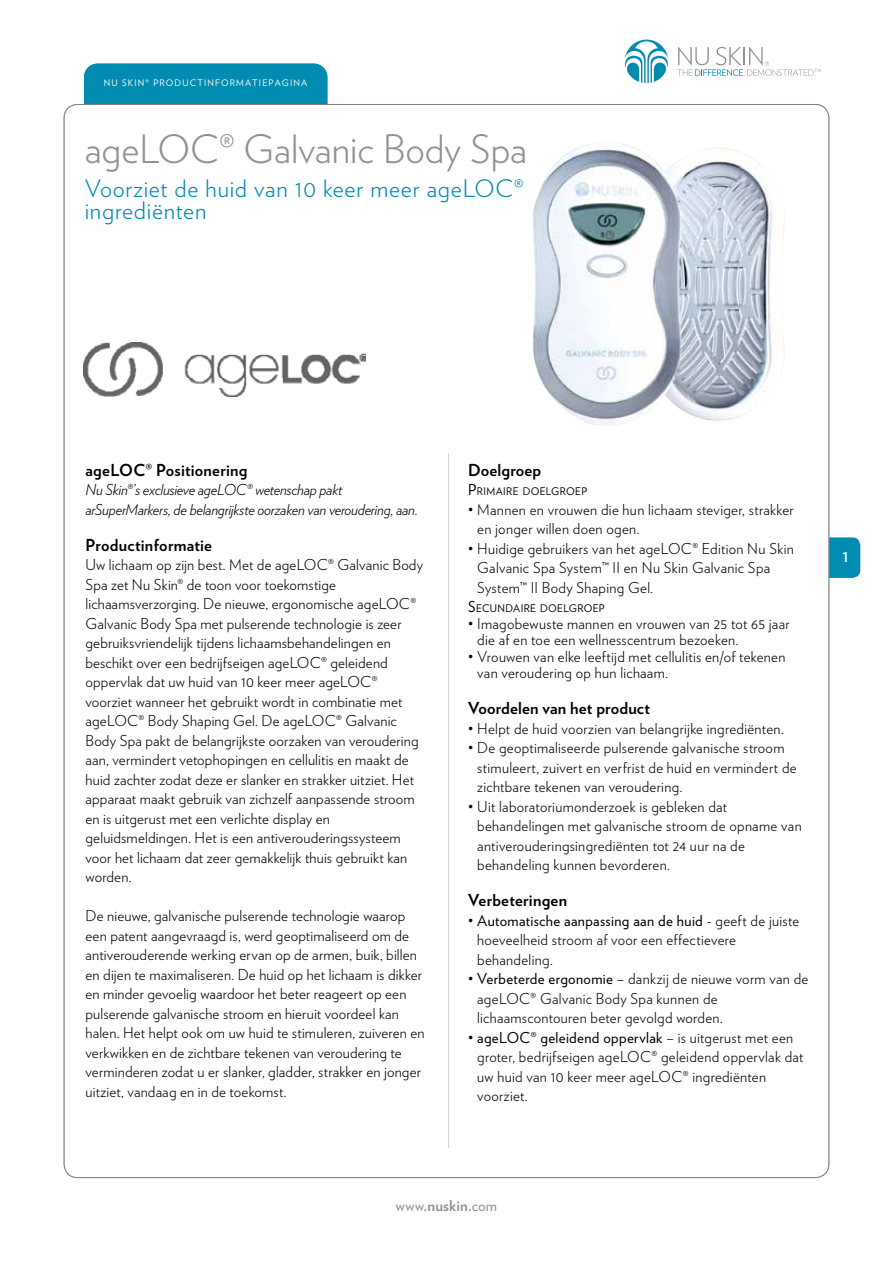
<style>
.page{position:relative;width:893px;height:1263px;background:#fff}
.page>*{position:absolute;margin:0;border:0;box-sizing:border-box;transform-origin:0 0}
.t1{font:300 39px "Verlag";color:#919195}
.t2{font:300 24px/22.5px "Verlag";letter-spacing:.03em;color:#008bb0}
.t3{font:700 16.5px "Verlag";letter-spacing:.01em;color:#000}
.t4{font:300 15px/19.5px "Verlag";letter-spacing:.01em;color:#000}
.t5{font:italic 300 15px/19.5px "Verlag";letter-spacing:-.015em;color:#000}
.t6{font:700 15px "Verlag";letter-spacing:.01em;color:#919195}
.t7{font:700 13.5px "Verlag";color:#fff}
.t8{font:10.5px "Verlag";letter-spacing:.035em;color:#000}
.t9{font:9px "Verlag";letter-spacing:.125em;color:#fff}
.s1{font-size:15px}
.s2{font-weight:400}
</style>
<div class="page">
<div style="left:813px;top:537px;width:47px;height:41px;background:#008bb0;border-radius:8px"></div>
<svg style="left:625px;top:40px;width:43px;height:43px"></svg>
<svg style="left:677px;top:47px;width:144px;height:29px"></svg>
<div style="left:84px;top:64px;width:243px;height:40px;background:#008bb0"></div>
<div style="left:64px;top:104px;width:765px;height:1073px;background:#fff;border-radius:14px"></div>
<hr style="left:448px;top:453px;width:1px;height:695px;background:#d1d3d4">
<img style="left:532px;top:143px;width:253px;height:282px">
<img style="left:83px;top:342px;width:283px;height:54px">
<p class="t9" style="left:104px;top:76px;width:205px">Nu Skin® Productin formatiepagina</p>
<h1 class="t1" style="left:85px;top:120px;width:444px">ageLOC® Galvanic Body Spa</h1>
<h2 class="t2" style="left:85px;top:175px;width:440px">Voorziet de huid van 10 keer meer ageLOC® ingrediënten</h2>
<p class="t3" style="left:86px;top:457px;width:163px">ageLOC® Positionering</p>
<p class="t5" style="left:86px;top:479px;width:334px">Nu Skin®’s exclusieve ageLOC® wetenschap pakt arSuperMarkers, de belangrijkste oorzaken van veroudering, aan.</p>
<p class="t3" style="left:86px;top:532px;width:128px">Productinformatie</p>
<p class="t4" style="left:86px;top:554px;width:339px">Uw lichaam op zijn best. Met de ageLOC® Galvanic Body Spa zet Nu Skin® de toon voor toekomstige lichaamsverzorging. De nieuwe, ergonomische ageLOC® Galvanic Body Spa met pulserende technologie is zeer gebruiksvriendelijk tijdens lichaamsbehandelingen en beschikt over een bedrijfseigen ageLOC® geleidend oppervlak dat uw huid van 10 keer meer ageLOC® voorziet wanneer het gebruikt wordt in combinatie met ageLOC® Body Shaping Gel. De ageLOC® Galvanic Body Spa pakt de belangrijkste oorzaken van veroudering aan, vermindert vetophopingen en cellulitis en maakt de huid zachter zodat deze er slanker en strakker uitziet. Het apparaat maakt gebruik van zichzelf aanpassende stroom en is uitgerust met een verlichte display en geluidsmeldingen. Het is een antiverouderingssysteem voor het lichaam dat zeer gemakkelijk thuis gebruikt kan worden.</p>
<p class="t4" style="left:86px;top:905px;width:341px">De nieuwe, galvanische pulserende technologie waarop een patent aangevraagd is, werd geoptimaliseerd om de antiverouderende werking ervan op de armen, buik, billen en dijen te maximaliseren. De huid op het lichaam is dikker en minder gevoelig waardoor het beter reageert op een pulserende galvanische stroom en hieruit voordeel kan halen. Het helpt ook om uw huid te stimuleren, zuiveren en verkwikken en de zichtbare tekenen van veroudering te verminderen zodat u er slanker, gladder, strakker en jonger uitziet, vandaag en in de toekomst.</p>
<p class="t3" style="left:468px;top:457px;width:75px">Doelgroep</p>
<p class="t8" style="left:468px;top:483px;width:119px"><span class="s1">P</span>RIMAIRE DOELGROEP</p>
<p class="t4" style="left:477px;top:499px;width:318px;text-indent:-9px">• Mannen en vrouwen die hun lichaam steviger, strakker en jonger willen doen ogen.</p>
<p class="t4" style="left:477px;top:538px;width:318px;text-indent:-9px">• Huidige gebruikers van het ageLOC® Edition Nu Skin<br>Galvanic Spa System™ II en Nu Skin Galvanic Spa<br>System™ II Body Shaping Gel.</p>
<p class="t8" style="left:468px;top:600px;width:137px"><span class="s1">S</span>ECUNDAIRE DOELGROEP</p>
<p class="t4" style="left:477px;top:614px;width:314px;line-height:16.5px;text-indent:-9px">• Imagobewuste mannen en vrouwen van 25 tot 65 jaar die af en toe een wellnesscentrum bezoeken.</p>
<p class="t4" style="left:477px;top:647px;width:310px;line-height:16.5px;text-indent:-9px">• Vrouwen van elke leeftijd met cellulitis en/of tekenen van veroudering op hun lichaam.</p>
<p class="t3" style="left:468px;top:695px;width:183px">Voordelen van het product</p>
<p class="t4" style="left:468px;top:718px;width:317px">• Helpt de huid voorzien van belangrijke ingrediënten.</p>
<p class="t4" style="left:477px;top:737px;width:321px;text-indent:-9px">• De geoptimaliseerde pulserende galvanische stroom stimuleert, zuivert en verfrist de huid en vermindert de zichtbare tekenen van veroudering.</p>
<p class="t4" style="left:477px;top:796px;width:326px;text-indent:-9px">• Uit laboratoriumonderzoek is gebleken dat behandelingen met galvanische stroom de opname van antiverouderingsingrediënten tot 24 uur na de behandeling kunnen bevorderen.</p>
<p class="t3" style="left:468px;top:887px;width:100px">Verbeteringen</p>
<p class="t4" style="left:477px;top:910px;width:324px;text-indent:-9px">• <span class="s2">Automatische aanpassing aan de huid</span> - geeft de juiste hoeveelheid stroom af voor een effectievere behandeling.</p>
<p class="t4" style="left:477px;top:968px;width:333px;text-indent:-9px">• <span class="s2">Verbeterde ergonomie</span> – dankzij de nieuwe vorm van de ageLOC® Galvanic Body Spa kunnen de lichaamscontouren beter gevolgd worden.</p>
<p class="t4" style="left:477px;top:1027px;width:328px;text-indent:-9px">• <span class="s2">ageLOC® geleidend oppervlak</span> – is uitgerust met een groter, bedrijfseigen ageLOC® geleidend oppervlak dat uw huid van 10 keer meer ageLOC® ingrediënten voorziet.</p>
<p class="t7" style="left:843px;top:546px;width:7px">1</p>
<p class="t6" style="left:396px;top:1194px;width:103px"><span class="s2">www</span>.nuskin.<span class="s2">com</span></p>
</div>
